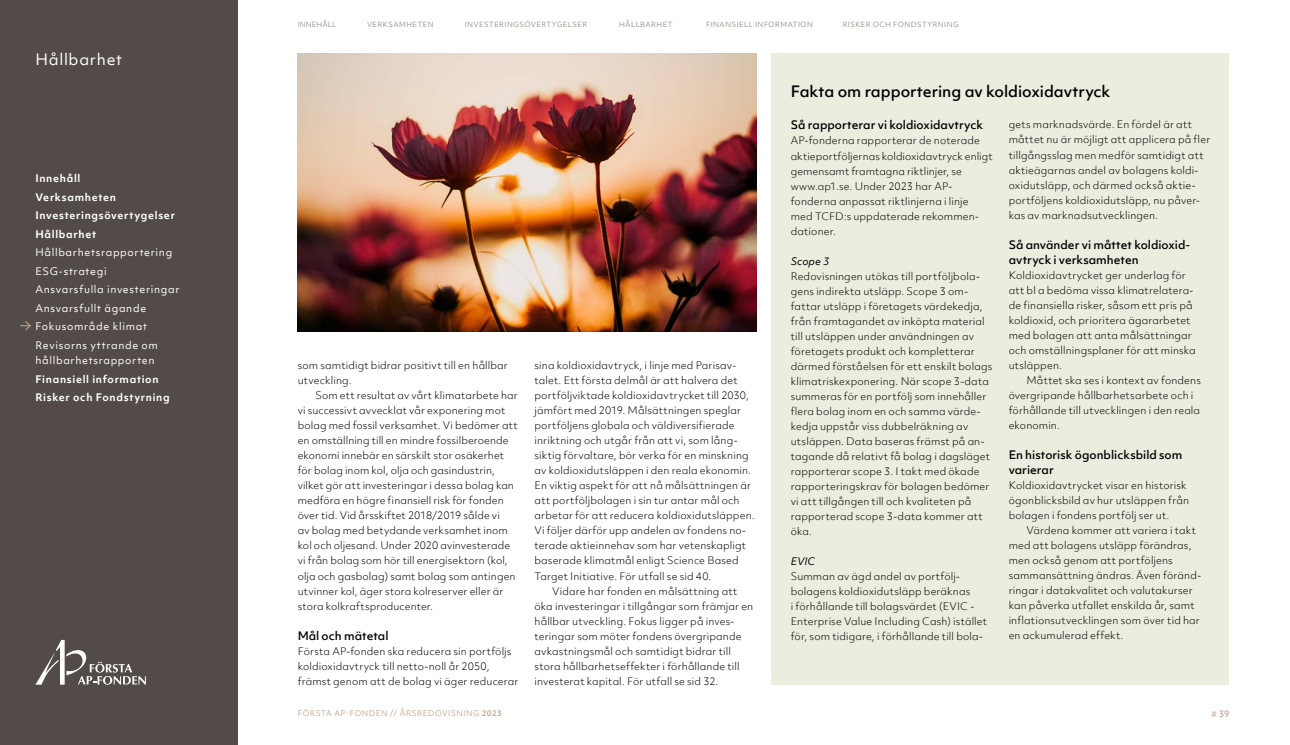
<style>
.page{position:relative;width:1290px;height:745px;background:#fff}
.page>*{position:absolute;margin:0;border:0;box-sizing:border-box;transform-origin:0 0}
.t1{font:500 15px "Objektiv Mk 1";color:#000}
.t2{font:15px "Objektiv Mk 1";letter-spacing:.045em;color:#fff}
.t3{font:500 11.25px/15px "Objektiv Mk 1";color:#000}
.t4{font:300 10px/15px "Objektiv Mk 2";letter-spacing:.015em;color:#000}
.t5{font:10px/18.5px "Objektiv Mk 1";letter-spacing:.065em;color:#fff}
.t6{font:700 10px/18.5px "Objektiv Mk 1";letter-spacing:.07em;color:#fff}
.t7{font:italic 10px "Objektiv Mk 1";letter-spacing:-.005em;color:#000}
.t8{font:500 8.75px "Objektiv Mk 1";color:#c8aa95}
.t9{font:7.5px "Objektiv Mk 1";letter-spacing:.07em;color:#c8aa95}
.t10{font:6.88px "Objektiv Mk 1";letter-spacing:.065em;color:#9c958f}
.t11{font:6.88px "Objektiv Mk 1";letter-spacing:.02em;color:#9c958f}
.s1{font-weight:700}
.s2{font-weight:400}
</style>
<div class="page">
<div style="left:0;top:0;width:237px;height:744px;background:#524b48"></div>
<svg style="left:36px;top:639px;width:110px;height:45px"></svg>
<div style="left:772px;top:53px;width:457px;height:631px;background:#ecedde"></div>
<img style="left:298px;top:53px;width:458px;height:278px">
<svg style="left:20px;top:321px;width:11px;height:10px"></svg>
<h1 class="t2" style="left:35px;top:49px;width:88px">Hållbarhet</h1>
<p class="t6" style="left:35px;top:169px;width:141px">Innehåll<br>Verksamheten<br>Investeringsövertygelser<br>Hållbarhet</p>
<p class="t5" style="left:35px;top:243px;width:146px">Hållbarhetsrapportering<br>ESG-strategi<br>Ansvarsfulla investeringar<br>Ansvarsfullt ägande<br>Fokusområde klimat<br>Revisorns yttrande om</p>
<p class="t5" style="left:35px;top:350px;width:121px">hållbarhetsrapporten</p>
<p class="t6" style="left:35px;top:369px;width:136px">Finansiell information<br>Risker och Fondstyrning</p>
<p class="t11" style="left:298px;top:20px;width:40px">INNEHÅLL</p>
<p class="t10" style="left:367px;top:20px;width:68px">VERKSAMHETEN</p>
<p class="t10" style="left:465px;top:20px;width:124px">INVESTERINGSÖVERTYGELSER</p>
<p class="t10" style="left:619px;top:20px;width:55px">HÅLLBARHET</p>
<p class="t10" style="left:706px;top:20px;width:109px">FINANSIELL INFORMATION</p>
<p class="t10" style="left:843px;top:20px;width:118px">RISKER OCH FONDSTYRNING</p>
<p class="t4" style="left:298px;top:358px;width:212px">som samtidigt bidrar positivt till en hållbar utveckling.</p>
<p class="t4" style="left:298px;top:388px;width:222px;text-indent:18px">Som ett resultat av vårt klimatarbete har vi successivt avvecklat vår exponering mot bolag med fossil verksamhet. Vi bedömer att en omställning till en mindre fossilberoende ekonomi innebär en särskilt stor osäkerhet för bolag inom kol, olja och gasindustrin, vilket gör att investeringar i dessa bolag kan medföra en högre finansiell risk för fonden över tid. Vid årsskiftet 2018/2019 sålde vi<br>av bolag med betydande verksamhet inom kol och oljesand. Under 2020 avinvesterade vi från bolag som hör till energisektorn (kol, olja och gasbolag) samt bolag som antingen utvinner kol, äger stora kolreserver eller är stora kolkraftsproducenter.</p>
<p class="t3" style="left:298px;top:627px;width:92px">Mål och mätetal</p>
<p class="t4" style="left:298px;top:643px;width:222px">Första AP-fonden ska reducera sin portföljs koldioxidavtryck till netto-noll år 2050, främst genom att de bolag vi äger reducerar</p>
<p class="t4" style="left:534px;top:358px;width:203px">sina koldioxidavtryck, i linje med Parisav-</p>
<p class="t4" style="left:534px;top:373px;width:205px">talet. Ett första delmål är att halvera det</p>
<p class="t4" style="left:534px;top:388px;width:216px">portföljviktade koldioxidavtrycket till 2030,</p>
<p class="t4" style="left:534px;top:403px;width:208px">jämfört med 2019. Målsättningen speglar</p>
<p class="t4" style="left:534px;top:418px;width:202px">portföljens globala och väldiversifierade</p>
<p class="t4" style="left:534px;top:433px;width:205px">inriktning och utgår från att vi, som lång-</p>
<p class="t4" style="left:534px;top:448px;width:216px">siktig förvaltare, bör verka för en minskning</p>
<p class="t4" style="left:534px;top:463px;width:218px">av koldioxidutsläppen i den reala ekonomin.</p>
<p class="t4" style="left:534px;top:478px;width:218px">En viktig aspekt för att nå målsättningen är</p>
<p class="t4" style="left:534px;top:493px;width:207px">att portföljbolagen i sin tur antar mål och</p>
<p class="t4" style="left:534px;top:508px;width:222px">arbetar för att reducera koldioxidutsläppen.</p>
<p class="t4" style="left:534px;top:523px;width:213px">Vi följer därför upp andelen av fondens no-</p>
<p class="t4" style="left:534px;top:538px;width:213px">terade aktieinnehav som har vetenskapligt</p>
<p class="t4" style="left:534px;top:553px;width:206px">baserade klimatmål enligt Science Based</p>
<p class="t4" style="left:534px;top:568px;width:178px">Target Initiative. För utfall se sid 40.</p>
<p class="t4" style="left:552px;top:583px;width:187px">Vidare har fonden en målsättning att</p>
<p class="t4" style="left:534px;top:598px;width:220px">öka investeringar i tillgångar som främjar en</p>
<p class="t4" style="left:534px;top:613px;width:202px">hållbar utveckling. Fokus ligger på inves-</p>
<p class="t4" style="left:534px;top:628px;width:209px">teringar som möter fondens övergripande</p>
<p class="t4" style="left:534px;top:643px;width:198px">avkastningsmål och samtidigt bidrar till</p>
<p class="t4" style="left:534px;top:658px;width:207px">stora hållbarhetseffekter i förhållande till</p>
<p class="t4" style="left:534px;top:673px;width:185px">investerat kapital. För utfall se sid 32.</p>
<h1 class="t1" style="left:791px;top:81px;width:321px">Fakta om rapportering av koldioxidavtryck</h1>
<p class="t3" style="left:791px;top:117px;width:194px">Så rapporterar vi koldioxidavtryck</p>
<p class="t4" style="left:791px;top:133px;width:203px">AP-fonderna rapporterar de noterade aktieportföljernas koldioxidavtryck enligt gemensamt framtagna riktlinjer, se www.ap1.se. Under 2023 har AP&shy;fonderna anpassat riktlinjerna i linje med TCFD:s uppdaterade rekommen&shy;dationer.</p>
<p class="t7" style="left:791px;top:254px;width:40px">Scope 3</p>
<p class="t4" style="left:791px;top:268px;width:203px">Redovisningen utökas till portföljbola&shy;gens indirekta utsläpp. Scope 3 om&shy;fattar utsläpp i företagets värdekedja, från framtagandet av inköpta material till utsläppen under användningen av företagets produkt och kompletterar därmed förståelsen för ett enskilt bolags klimatriskexponering. När scope 3-data summeras för en portfölj som innehåller flera bolag inom en och samma värde&shy;kedja uppstår viss dubbelräkning av utsläppen. Data baseras främst på an&shy;tagande då relativt få bolag i dagsläget rapporterar scope 3. I takt med ökade rapporteringskrav för bolagen bedömer vi att tillgången till och kvaliteten på rapporterad scope 3-data kommer att öka.</p>
<p class="t7" style="left:791px;top:554px;width:26px">EVIC</p>
<p class="t4" style="left:791px;top:568px;width:198px">Summan av ägd andel av portfölj&shy;bolagens koldioxidutsläpp beräknas<br>i förhållande till bolagsvärdet (EVIC - Enterprise Value Including Cash) istället för, som tidigare, i förhållande till bola-</p>
<p class="t4" style="left:1009px;top:117px;width:203px">gets marknadsvärde. En fördel är att måttet nu är möjligt att applicera på fler tillgångsslag men medför samtidigt att aktieägarnas andel av bolagens koldi&shy;oxidutsläpp, och därmed också aktie&shy;portföljens koldioxidutsläpp, nu påver&shy;kas av marknadsutvecklingen.</p>
<p class="t3" style="left:1009px;top:236px;width:182px">Så använder vi måttet koldioxid&shy;avtryck i verksamheten</p>
<p class="t4" style="left:1009px;top:267px;width:189px">Koldioxidavtrycket ger underlag för att bl a bedöma vissa klimatrelatera&shy;de finansiella risker, såsom ett pris på koldioxid, och prioritera ägararbetet med bolagen att anta målsättningar och omställningsplaner för att minska utsläppen.</p>
<p class="t4" style="left:1009px;top:372px;width:194px;text-indent:18px">Måttet ska ses i kontext av fondens övergripande hållbarhetsarbete och i förhållande till utvecklingen i den reala ekonomin.</p>
<p class="t3" style="left:1009px;top:446px;width:175px">En historisk ögonblicksbild som varierar</p>
<p class="t4" style="left:1009px;top:477px;width:182px">Koldioxidavtrycket visar en historisk ögonblicksbild av hur utsläppen från bolagen i fondens portfölj ser ut.</p>
<p class="t4" style="left:1009px;top:522px;width:194px;text-indent:18px">Värdena kommer att variera i takt med att bolagens utsläpp förändras, men också genom att portföljens sammansättning ändras. Även föränd&shy;ringar i datakvalitet och valutakurser kan påverka utfallet enskilda år, samt inflationsutvecklingen som över tid har en ackumulerad effekt.</p>
<p class="t9" style="left:298px;top:707px;width:206px">FÖRSTA AP-FONDEN // ÅRSREDOVISNING <span class="s1">2023</span></p>
<p class="t8" style="left:1211px;top:706px;width:20px"><span class="s2">#</span> 39</p>
</div>
